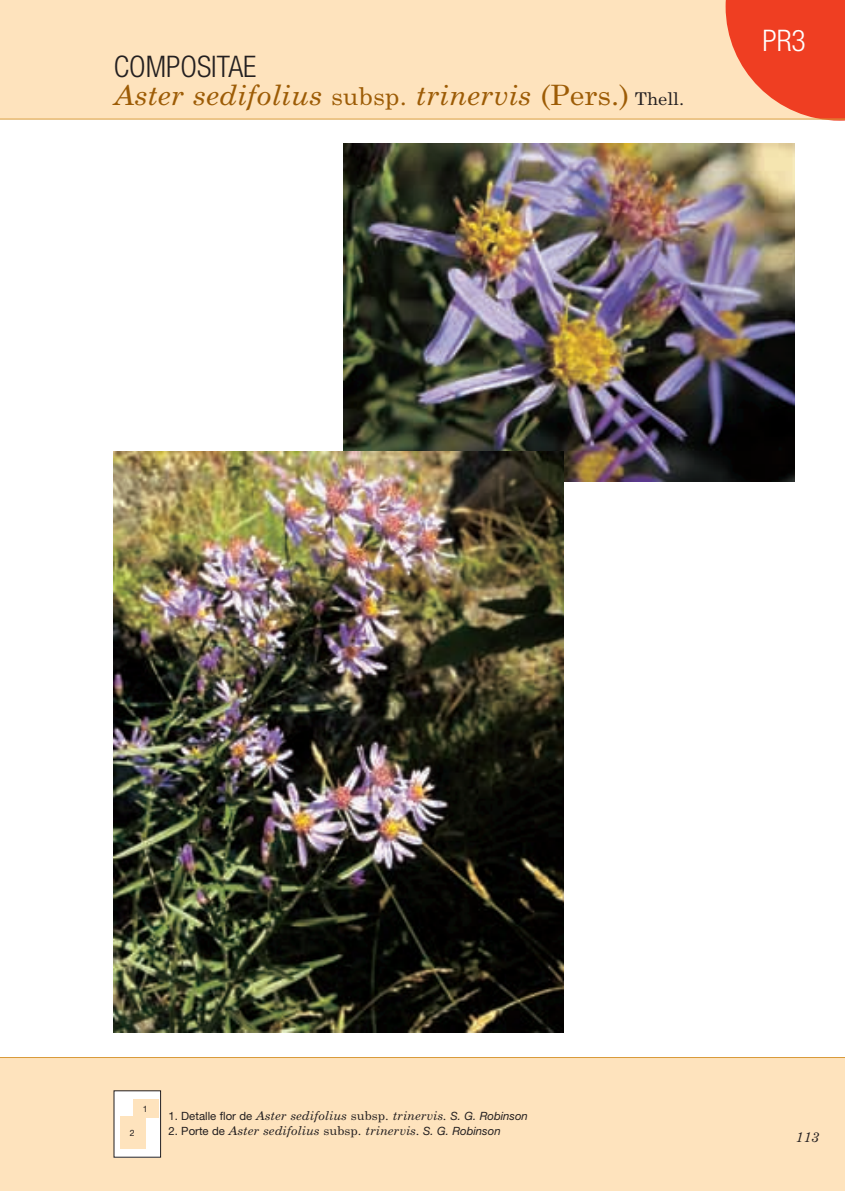
<style>
.page{position:relative;width:845px;height:1191px;background:#fff}
.page>*{position:absolute;margin:0;border:0;box-sizing:border-box;transform-origin:0 0}
.t1{font:300 condensed 29.75px "Helvetica Neue";color:#231f20}
.t2{font:300 condensed 29.75px "Helvetica Neue";color:#fff}
.t3{font:italic 28px "Century Schoolbook";color:#9d5c06;scale:1.05 1}
.t4{font:italic 14px "Century Schoolbook";color:#231f20}
.t5{font:italic 12.25px "Century Schoolbook";color:#231f20;scale:1.05 1}
.t6{font:8.75px "Helvetica Neue";color:#231f20}
.s1{font-style:normal;font-size:24.5px}
.s2{font-style:normal}
.s3{font-style:normal;font-size:17.5px;color:#231f20}
.s4{font-family:"Helvetica Neue";font-style:normal;font-size:11.38px}
.s5{font-family:"Helvetica Neue";font-size:11.38px}
</style>
<div class="page">
<img style="left:0;top:0;width:844px;height:1191px">
<h1 class="t1" style="left:114px;top:56px;width:144px">COMPOSITAE</h1>
<h2 class="t3" style="left:114px;top:84px;width:544px">Aster sedifolius <span class="s1">subsp.</span> trinervis <span class="s2">(Pers.)</span> <span class="s3">Thell.</span></h2>
<h1 class="t2" style="left:762px;top:30px;width:45px">PR3</h1>
<p class="t6" style="left:130px;top:1129px;width:6px">2</p>
<p class="t6" style="left:143px;top:1105px;width:6px">1</p>
<p class="t5" style="left:168px;top:1111px;width:344px"><span class="s4">1. Detalle flor de</span> Aster sedifolius <span class="s2">subsp.</span> trinervis. <span class="s5">S. G. Robinson</span></p>
<p class="t5" style="left:168px;top:1125px;width:318px"><span class="s4">2. Porte de</span> Aster sedifolius <span class="s2">subsp.</span> trinervis. <span class="s5">S. G. Robinson</span></p>
<p class="t4" style="left:795px;top:1131px;width:25px">113</p>
</div>
